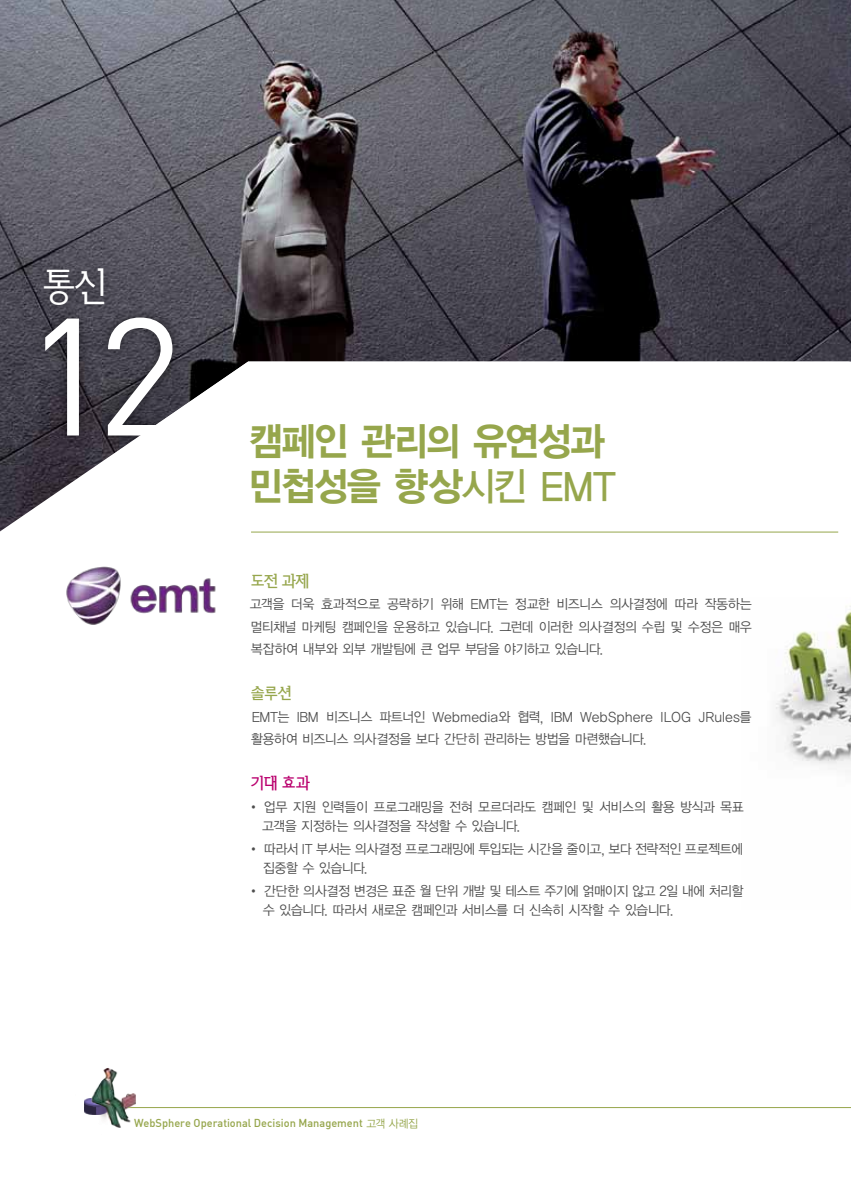
<style>
.page{position:relative;width:851px;height:1191px;background:#fff}
.page>*{position:absolute;margin:0;border:0;box-sizing:border-box;transform-origin:0 0}
.t1{font:164.25px "DIN";color:#fff}
.t2{font:41.1px "San Bk L";color:#fff;scale:.95 1}
.t3{font:39px/45px "YGO15";letter-spacing:-.12em;color:#96a64c;scale:.95 1}
.t4{font:16.5px "San Bk M";letter-spacing:-.03em;color:#96a64c}
.t5{font:16.5px "San Bk M";color:#ba006e}
.t6{font:13.5px/22.5px "YGO12";letter-spacing:-.105em;color:#4d4d4d;scale:.95 1}
.t7{font:500 11.25px "DIN";color:#96a64c}
.s1{font-family:"YGO13"}
.s2{font-family:"YGO12";font-weight:400}
</style>
<div class="page">
<img style="left:84px;top:1068px;width:52px;height:45px">
<img style="left:775px;top:606px;width:75px;height:160px">
<svg style="left:85px;top:1107px;width:765px;height:21px"></svg>
<img style="left:0;top:0;width:850px;height:361px">
<div style="left:34px;top:306px;width:150px;height:141px;background:#000;opacity:.55"></div>
<svg style="left:0;top:361px;width:850px;height:172px"></svg>
<hr style="left:251px;top:532px;width:587px;height:1px;background:#96a64c">
<div style="left:33px;top:256px;width:82px;height:60px;background:#000;opacity:.55"></div>
<img style="left:66px;top:566px;width:150px;height:59px">
<h2 class="t2" style="left:43px;top:265px;width:70px">통신</h2>
<h1 class="t1" style="left:25px;top:274px;width:159px">12</h1>
<h3 class="t3" style="left:247px;top:418px;width:394px">캠페인 관리의 유연성과 민첩성을 향상<span class="s1">시킨 EMT</span></h3>
<p class="t4" style="left:251px;top:572px;width:60px">도전 과제</p>
<p class="t6" style="left:249px;top:593px;width:531px;text-align:justify">고객을 더욱 효과적으로 공략하기 위해 EMT는 정교한 비즈니스 의사결정에 따라 작동하는 멀티채널 마케팅 캠페인을 운용하고 있습니다. 그런데 이러한 의사결정의 수립 및 수정은 매우 복잡하여 내부와 외부 개발팀에 큰 업무 부담을 야기하고 있습니다.</p>
<p class="t4" style="left:251px;top:685px;width:43px">솔루션</p>
<p class="t6" style="left:250px;top:705px;width:529px">EMT는 IBM 비즈니스 파트너인 Webmedia와 협력, IBM WebSphere ILOG JRules를 활용하여 비즈니스 의사결정을 보다 간단히 관리하는 방법을 마련했습니다.</p>
<p class="t5" style="left:250px;top:775px;width:61px">기대 효과</p>
<p class="t6" style="left:262px;top:797px;width:509px;line-height:19.5px;text-indent:-15px">• 업무 지원 인력들이 프로그래밍을 전혀 모르더라도 캠페인 및 서비스의 활용 방식과 목표 고객을 지정하는 의사결정을 작성할 수 있습니다.</p>
<p class="t6" style="left:262px;top:839px;width:508px;line-height:19.5px;text-indent:-15px">• 따라서 IT 부서는 의사결정 프로그래밍에 투입되는 시간을 줄이고, 보다 전략적인 프로젝트에 집중할 수 있습니다.</p>
<p class="t6" style="left:262px;top:881px;width:508px;line-height:19.5px;text-indent:-15px">• 간단한 의사결정 변경은 표준 월 단위 개발 및 테스트 주기에 얽매이지 않고 2일 내에 처리할 수 있습니다. 따라서 새로운 캠페인과 서비스를 더 신속히 시작할 수 있습니다.</p>
<p class="t7" style="left:134px;top:1116px;width:286px">WebSphere Operational Decision Management <span class="s2">고객 사례집</span></p>
</div>
